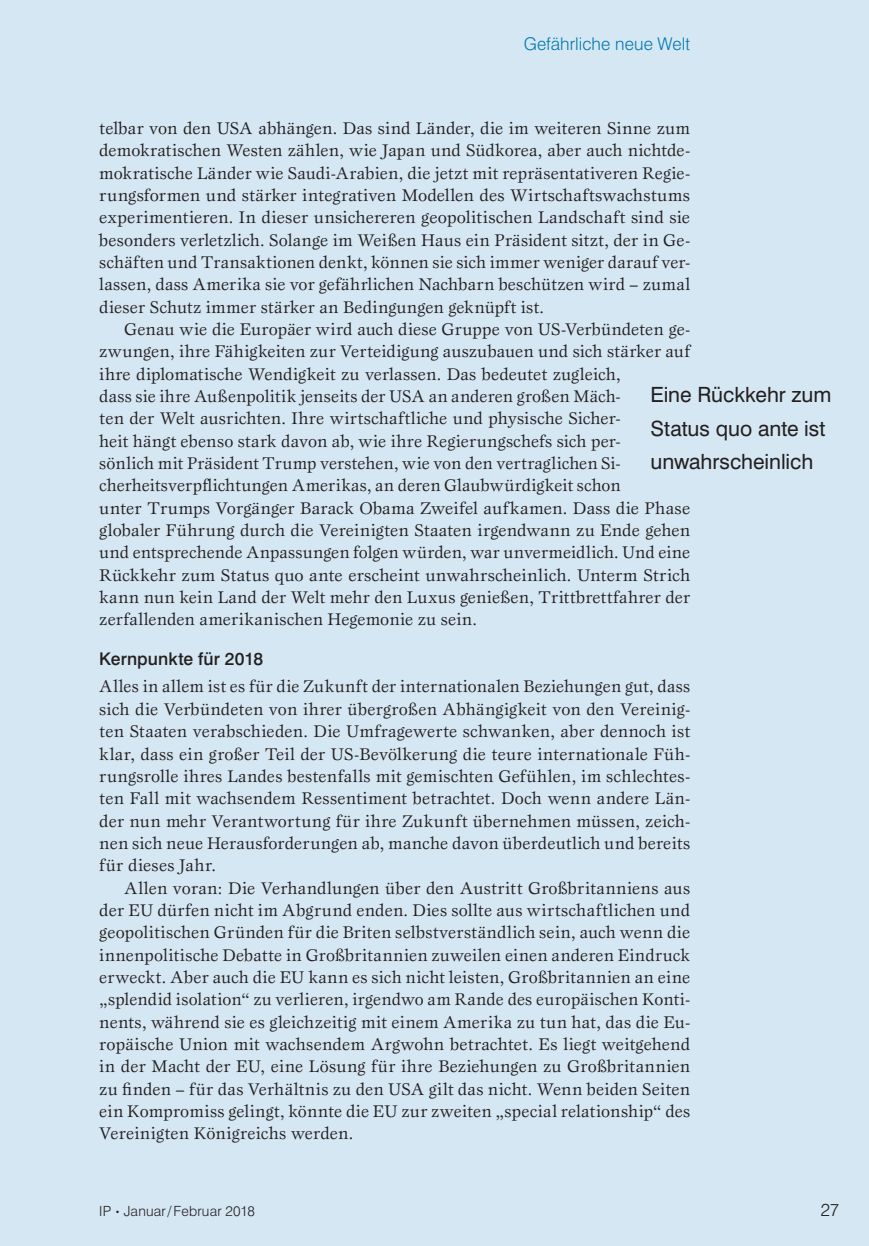
<style>
.page{position:relative;width:869px;height:1246px;background:#fff}
.page>*{position:absolute;margin:0;border:0;box-sizing:border-box;transform-origin:0 0}
.Marginalie{font:21px/33.2px "Swiss 721 BT";color:#231f20}
.Fließtext_Einzug{font:17.5px/22.4px "Esprit Std";letter-spacing:.005em;color:#231f20;text-align:justify}
.Fließtext{font:17.5px/22.4px "Esprit Std";letter-spacing:.015em;color:#231f20;text-align:justify}
.t1{font:300 17.5px "Swiss 721 BT";letter-spacing:.005em;color:#0078ae}
.Zwischentitel_1sp{font:500 17.5px "Swiss 721 BT";letter-spacing:.005em;color:#231f20}
.t2{font:300 17.5px "Swiss 721 BT";color:#231f20}
.t3{font:300 14px "Swiss 721 BT";letter-spacing:.015em;color:#231f20}
.s1{font-size:8.4px}
</style>
<div class="page">
<div style="left:0;top:0;width:868px;height:1245px;background:#d5e7f2"></div>
<p class="t1" style="left:523px;top:33px;width:168px">Gefährliche neue Welt</p>
<p class="Fließtext_Einzug" style="left:99px;top:117px;width:592px">telbar von den USA abhängen. Das sind Länder, die im weiteren Sinne zum demokratischen Westen zählen, wie Japan und Südkorea, aber auch nichtde&shy;mokratische Länder wie Saudi-Arabien, die jetzt mit repräsentativeren Regie&shy;rungsformen und stärker integrativen Modellen des Wirtschaftswachstums experimentieren. In dieser unsichereren geopolitischen Landschaft sind sie besonders verletzlich. Solange im Weißen Haus ein Präsident sitzt, der in Ge&shy;schäften und Transaktionen denkt, können sie sich immer weniger darauf ver&shy;lassen, dass Amerika sie vor gefährlichen Nachbarn beschützen wird – zumal dieser Schutz immer stärker an Bedingungen geknüpft ist.</p>
<p class="Fließtext_Einzug" style="left:99px;top:318px;width:592px;text-align:left;text-indent:25px">Genau wie die Europäer wird auch diese Gruppe von US-Verbündeten ge&shy;zwungen, ihre Fähigkeiten zur Verteidigung auszubauen und sich stärker auf ihre diplomatische Wendigkeit zu verlassen. Das bedeutet zugleich,<br>dass sie ihre Außenpolitik jenseits der USA an anderen großen Mäch-<br>ten der Welt ausrichten. Ihre wirtschaftliche und physische Sicher-<br>heit hängt ebenso stark davon ab, wie ihre Regierungschefs sich per-<br>sönlich mit Präsident Trump verstehen, wie von den vertraglichen Si&shy;cherheitsverpflichtungen Amerikas, an deren Glaubwürdigkeit schon<br>unter Trumps Vorgänger Barack Obama Zweifel aufkamen. Dass die Phase globaler Führung durch die Vereinigten Staaten irgendwann zu Ende gehen und entsprechende Anpassungen folgen würden, war unvermeidlich. Und eine Rückkehr zum Status quo ante erscheint unwahrscheinlich. Unterm Strich kann nun kein Land der Welt mehr den Luxus genießen, Trittbrettfahrer der zerfallenden amerikanischen Hegemonie zu sein.</p>
<p class="Zwischentitel_1sp" style="left:99px;top:648px;width:165px">Kernpunkte für 2018</p>
<p class="Fließtext" style="left:99px;top:675px;width:592px">Alles in allem ist es für die Zukunft der internationalen Beziehungen gut, dass sich die Verbündeten von ihrer übergroßen Abhängigkeit von den Vereinig&shy;ten Staaten verabschieden. Die Umfragewerte schwanken, aber dennoch ist klar, dass ein großer Teil der US-Bevölkerung die teure internationale Füh&shy;rungsrolle ihres Landes bestenfalls mit gemischten Gefühlen, im schlechtes&shy;ten Fall mit wachsendem Ressentiment betrachtet. Doch wenn andere Län&shy;der nun mehr Verantwortung für ihre Zukunft übernehmen müssen, zeich&shy;nen sich neue Herausforderungen ab, manche davon überdeutlich und bereits für dieses Jahr.</p>
<p class="Fließtext_Einzug" style="left:99px;top:876px;width:592px;text-indent:25px">Allen voran: Die Verhandlungen über den Austritt Großbritanniens aus der EU dürfen nicht im Abgrund enden. Dies sollte aus wirtschaftlichen und geopolitischen Gründen für die Briten selbstverständlich sein, auch wenn die innenpolitische Debatte in Großbritannien zuweilen einen anderen Eindruck erweckt. Aber auch die EU kann es sich nicht leisten, Großbritannien an eine „splendid isolation“ zu verlieren, irgendwo am Rande des europäischen Konti&shy;nents, während sie es gleichzeitig mit einem Amerika zu tun hat, das die Eu&shy;ropäische Union mit wachsendem Argwohn betrachtet. Es liegt weitgehend in der Macht der EU, eine Lösung für ihre Beziehungen zu Großbritannien zu finden – für das Verhältnis zu den USA gilt das nicht. Wenn beiden Seiten ein Kompromiss gelingt, könnte die EU zur zweiten „special relationship“ des Vereinigten Königreichs werden.</p>
<p class="Marginalie" style="left:650px;top:378px;width:182px">Eine Rückkehr zum<br>Status quo ante ist unwahrscheinlich</p>
<p class="t3" style="left:99px;top:1202px;width:157px">IP <span class="s1">•</span> Januar/Februar 2018</p>
<p class="t2" style="left:820px;top:1198px;width:20px">27</p>
</div>
